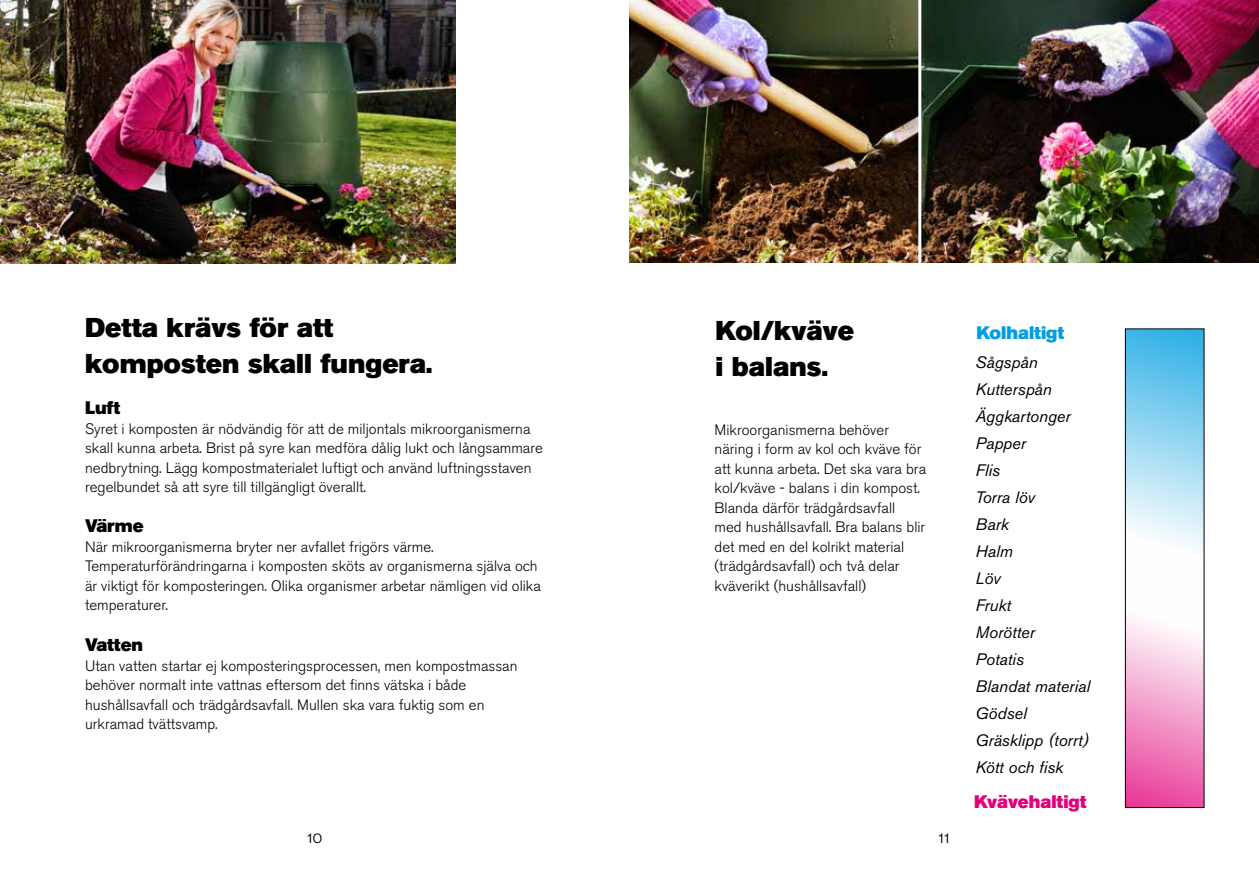
<style>
.page{position:relative;width:1259px;height:893px;background:#fff}
.page>*{position:absolute;margin:0;border:0;box-sizing:border-box;transform-origin:0 0}
.t1{font:27px/36px "Akzidenz Grotesk BE Super";color:#000}
.t2{font:18px "Akzidenz Grotesk BE Super";color:#000}
.t3{font:18px "Akzidenz Grotesk BE Super";color:#e2007a}
.t4{font:18px "Akzidenz Grotesk BE Super";color:#009ee0}
.t5{font:18px "Akzidenz Grotesk BE Light Os F";color:#000}
.t6{font:italic 16.5px/27px "Akzidenz Grotesk BE";color:#000}
.t7{font:15px/19.5px "Akzidenz Grotesk BE Light Os F";color:#000}
</style>
<div class="page">
<img style="left:0;top:0;width:455px;height:264px">
<img style="left:629px;top:0;width:289px;height:262px">
<svg style="left:1127px;top:617px;width:75px;height:189px;background:#f3a0cd"></svg>
<svg style="left:1127px;top:330px;width:75px;height:219px;background:#98d7f2"></svg>
<div style="left:1125px;top:328px;width:79px;height:480px;border:1px solid #000"></div>
<img style="left:921px;top:0;width:338px;height:263px">
<h1 class="t1" style="left:85px;top:310px;width:349px">Detta krävs för att komposten skall fungera.</h1>
<p class="t2" style="left:85px;top:397px;width:37px">Luft</p>
<p class="t7" style="left:85px;top:419px;width:459px">Syret i komposten är nödvändig för att de miljontals mikroorganismerna skall kunna arbeta. Brist på syre kan medföra dålig lukt och långsammare nedbrytning. Lägg kompostmaterialet luftigt och använd luftningsstaven regelbundet så att syre till tillgängligt överallt.</p>
<p class="t2" style="left:85px;top:515px;width:60px">Värme</p>
<p class="t7" style="left:85px;top:537px;width:457px">När mikroorganismerna bryter ner avfallet frigörs värme.<br>Temperaturförändringarna i komposten sköts av organismerna själva och är viktigt för komposteringen. Olika organismer arbetar nämligen vid olika temperaturer.</p>
<p class="t2" style="left:85px;top:634px;width:60px">Vatten</p>
<p class="t7" style="left:85px;top:656px;width:434px">Utan vatten startar ej komposteringsprocessen, men kompostmassan behöver normalt inte vattnas eftersom det finns vätska i både hushållsavfall och trädgårdsavfall. Mullen ska vara fuktig som en urkramad tvättsvamp.</p>
<h1 class="t1" style="left:715px;top:312px;width:140px">Kol/kväve i balans.</h1>
<p class="t4" style="left:976px;top:322px;width:89px">Kolhaltigt</p>
<p class="t6" style="left:975px;top:348px;width:116px">Sågspån<br>Kutterspån<br>Äggkartonger<br>Papper<br>Flis<br>Torra löv<br>Bark<br>Halm<br>Löv<br>Frukt<br>Morötter<br>Potatis<br>Blandat material<br>Gödsel<br>Gräsklipp (torrt)<br>Kött och fisk</p>
<p class="t7" style="left:714px;top:420px;width:213px">Mikroorganismerna behöver näring i form av kol och kväve för att kunna arbeta. Det ska vara bra kol/kväve - balans i din kompost.<br>Blanda därför trädgårdsavfall med hushållsavfall. Bra balans blir det med en del kolrikt material (trädgårdsavfall) och två delar kväverikt (hushållsavfall)</p>
<p class="t3" style="left:974px;top:791px;width:114px">Kvävehaltigt</p>
<p class="t5" style="left:307px;top:826px;width:16px">10</p>
<p class="t5" style="left:938px;top:826px;width:13px">11</p>
</div>
